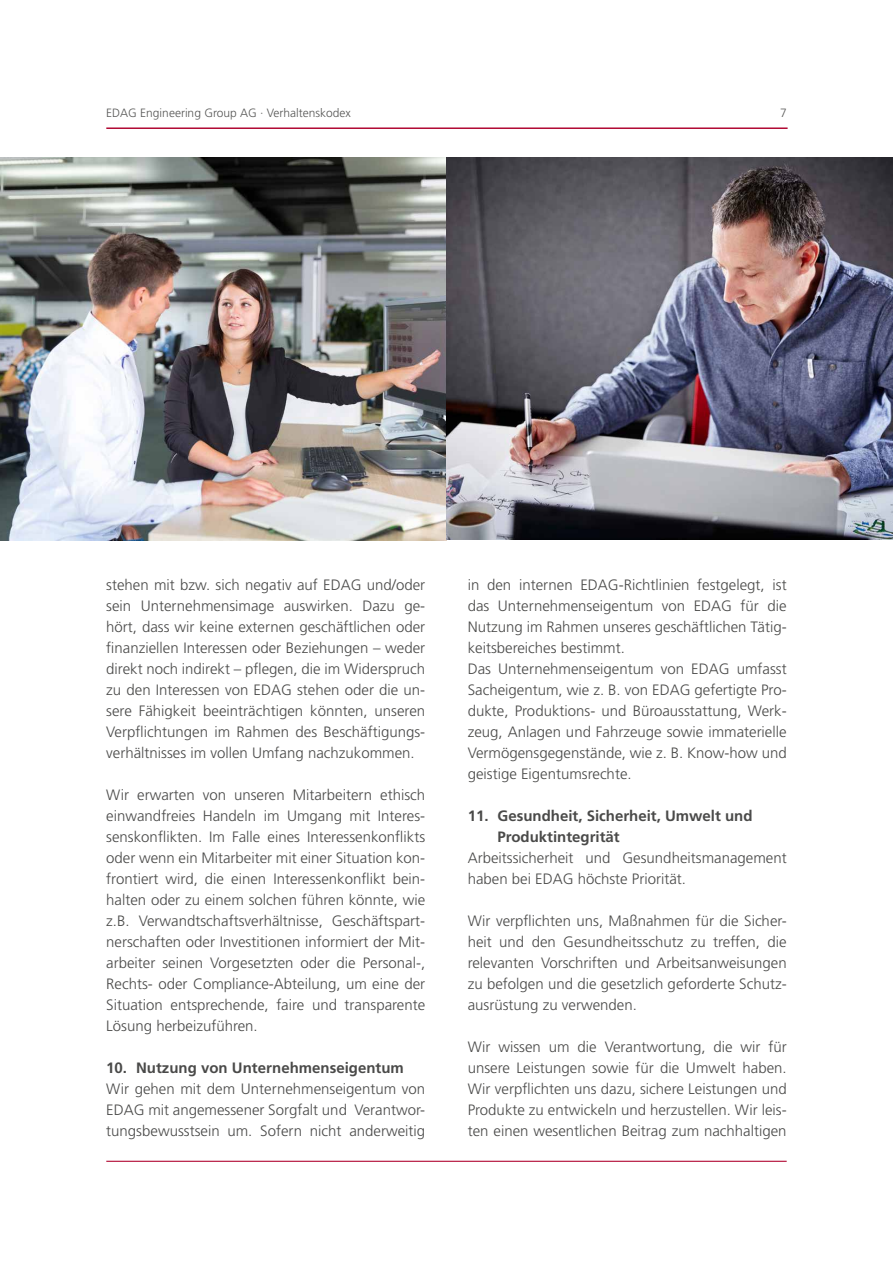
<style>
.page{position:relative;width:893px;height:1263px;background:#fff}
.page>*{position:absolute;margin:0;border:0;box-sizing:border-box;transform-origin:0 0}
.t1{font:300 15px/21px "Frutiger LT Std";color:#4a4a49;text-align:justify}
.t2{font:700 15px/21px "Frutiger LT Std";color:#4a4a49}
.t3{font:300 12px "Frutiger LT Std";color:#575756}
</style>
<div class="page">
<hr style="left:106px;top:127px;width:682px;height:2px;background:#b10933">
<hr style="left:106px;top:1161px;width:681px;height:1px;background:#b10933">
<img style="left:0;top:157px;width:893px;height:383px">
<p class="t3" style="left:106px;top:106px;width:246px">EDAG Engineering Group AG · Verhaltenskodex</p>
<p class="t3" style="left:780px;top:106px;width:8px">7</p>
<p class="t1" style="left:106px;top:574px;width:320px">stehen mit bzw. sich negativ auf EDAG und/oder sein Unternehmensimage auswirken. Dazu ge&shy;hört, dass wir keine externen geschäftlichen oder finanziellen Interessen oder Beziehungen – weder direkt noch indirekt – pflegen, die im Widerspruch zu den Interessen von EDAG stehen oder die un&shy;sere Fähigkeit beeinträchtigen könnten, unseren Verpflichtungen im Rahmen des Beschäftigungs&shy;verhältnisses im vollen Umfang nachzukommen.</p>
<p class="t1" style="left:106px;top:784px;width:320px">Wir erwarten von unseren Mitarbeitern ethisch einwandfreies Handeln im Umgang mit Interes&shy;senskonflikten. Im Falle eines Interessenkonflikts oder wenn ein Mitarbeiter mit einer Situation kon&shy;frontiert wird, die einen Interessenkonflikt bein&shy;halten oder zu einem solchen führen könnte, wie z.B. Verwandtschaftsverhältnisse, Geschäftspart&shy;nerschaften oder Investitionen informiert der Mit&shy;arbeiter seinen Vorgesetzten oder die Personal-, Rechts- oder Compliance-Abteilung, um eine der Situation entsprechende, faire und transparente Lösung herbeizuführen.</p>
<p class="t2" style="left:106px;top:1057px;width:299px">10. Nutzung von Unternehmenseigentum</p>
<p class="t1" style="left:106px;top:1078px;width:320px">Wir gehen mit dem Unternehmenseigentum von EDAG mit angemessener Sorgfalt und Verantwor&shy;tungsbewusstsein um. Sofern nicht anderweitig</p>
<p class="t1" style="left:468px;top:574px;width:320px;text-align:left">in den internen EDAG-Richtlinien festgelegt, ist das Unternehmenseigentum von EDAG für die Nutzung im Rahmen unseres geschäftlichen Tätig&shy;keitsbereiches bestimmt.<br>Das Unternehmenseigentum von EDAG umfasst Sacheigentum, wie z. B. von EDAG gefertigte Pro&shy;dukte, Produktions- und Büroausstattung, Werk&shy;zeug, Anlagen und Fahrzeuge sowie immaterielle Vermögensgegenstände, wie z. B. Know-how und geistige Eigentumsrechte.</p>
<p class="t2" style="left:497px;top:805px;width:257px;text-indent:-30px">11. Gesundheit, Sicherheit, Umwelt und<br>Produktintegrität</p>
<p class="t1" style="left:468px;top:847px;width:320px">Arbeitssicherheit und Gesundheitsmanagement haben bei EDAG höchste Priorität.</p>
<p class="t1" style="left:468px;top:910px;width:320px">Wir verpflichten uns, Maßnahmen für die Sicher&shy;heit und den Gesundheitsschutz zu treffen, die relevanten Vorschriften und Arbeitsanweisungen zu befolgen und die gesetzlich geforderte Schutz&shy;ausrüstung zu verwenden.</p>
<p class="t1" style="left:468px;top:1036px;width:320px">Wir wissen um die Verantwortung, die wir für unsere Leistungen sowie für die Umwelt haben.<br>Wir verpflichten uns dazu, sichere Leistungen und Produkte zu entwickeln und herzustellen. Wir leis&shy;ten einen wesentlichen Beitrag zum nachhaltigen</p>
</div>
